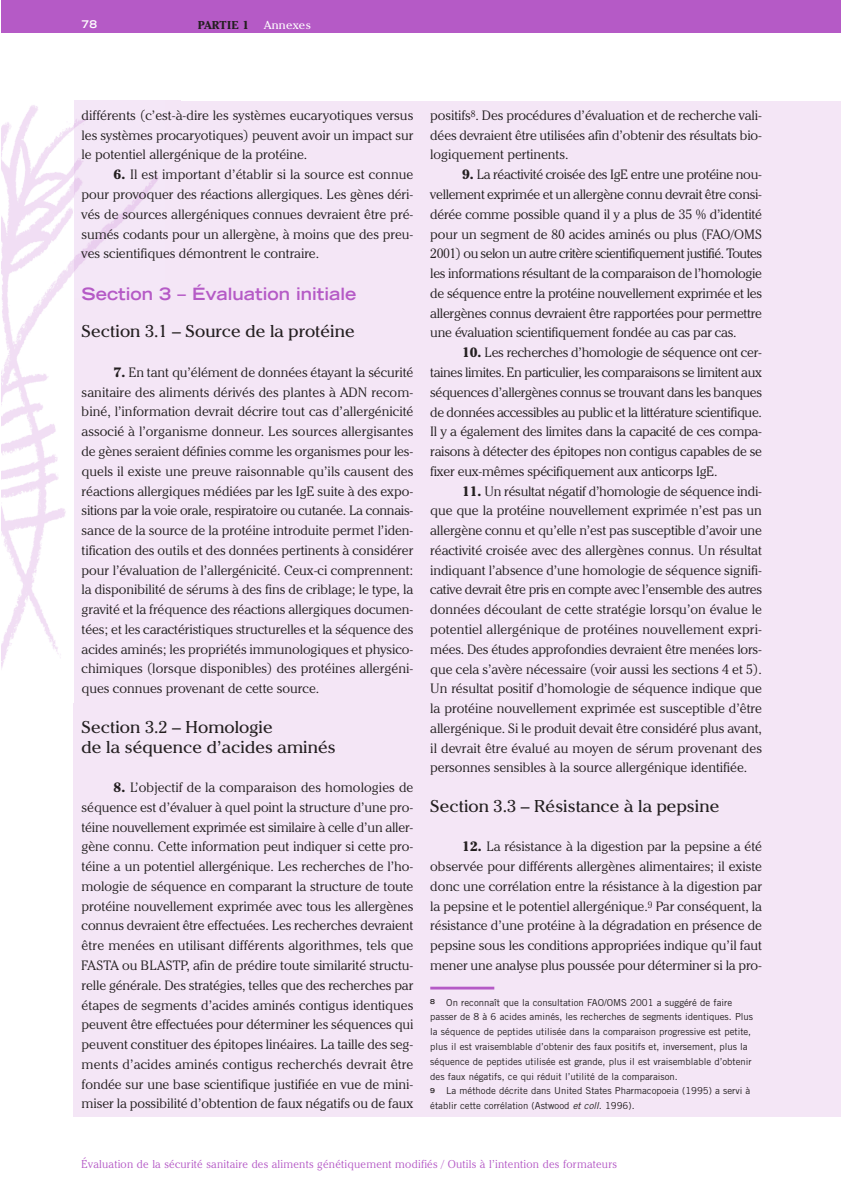
<style>
.page{position:relative;width:841px;height:1185px;background:#fff}
.page>*{position:absolute;margin:0;border:0;box-sizing:border-box;transform-origin:0 0}
.t1{font:16.95px/19.8px "Cheltenham IT Cby BT";color:#231f20;scale:1.04 1}
.t2{font:700 expanded 16.95px "Trade Gothic LH";color:#b55ac6}
.t3{font:300 13.35px/19.8px "Cheltenham IT Cby BT";color:#231f20;text-align:justify;scale:1.04 1}
.t4{font:300 11.25px "Cheltenham IT Cby BT";letter-spacing:.025em;color:#b55ac6}
.t5{font:700 11.25px "Cheltenham IT Cby BT";letter-spacing:.03em;color:#231f20;scale:1.04 1}
.t6{font:11.25px "Cheltenham IT Cby BT";letter-spacing:.025em;color:#fff;scale:1.04 1}
.t7{font:700 expanded 10.65px "Trade Gothic LH";color:#fff}
.t8{font:9.6px/14.9px "Trade Gothic";color:#231f20}
.s1{font-weight:700}
.s2{font-style:italic}
</style>
<div class="page">
<div style="left:74px;top:101px;width:766px;height:1014px;background:#f4e6f6"></div>
<div style="left:2px;top:0;width:838px;height:32px;background:#b55ac6"></div>
<img style="left:2px;top:105px;width:71px;height:562px">
<div style="left:74px;top:100px;width:107px;height:198px;background:#f4e6f6"></div>
<img style="left:74px;top:116px;width:85px;height:155px">
<hr style="left:430px;top:986px;width:64px;height:3px;background:#b55ac6">
<p class="t7" style="left:82px;top:20px;width:17px">78</p>
<p class="t5" style="left:198px;top:20px;width:51px">PARTIE 1</p>
<p class="t6" style="left:264px;top:21px;width:47px">Annexes</p>
<p class="t3" style="left:82px;top:106px;width:320px">différents (c’est-à-dire les systèmes eucaryotiques versus les systèmes procaryotiques) peuvent avoir un impact sur le potentiel allergénique de la protéine.</p>
<p class="t3" style="left:82px;top:165px;width:320px;text-indent:32px"><span class="s1">6.</span> Il est important d’établir si la source est connue pour provoquer des réactions allergiques. Les gènes déri&shy;vés de sources allergéniques connues devraient être pré&shy;sumés codants pour un allergène, à moins que des preu&shy;ves scientifiques démontrent le contraire.</p>
<p class="t2" style="left:82px;top:287px;width:276px">Section 3 – Évaluation initiale</p>
<p class="t1" style="left:82px;top:323px;width:264px">Section 3.1 – Source de la protéine</p>
<p class="t3" style="left:82px;top:363px;width:320px;text-indent:32px"><span class="s1">7.</span> En tant qu’élément de données étayant la sécurité sanitaire des aliments dérivés des plantes à ADN recom&shy;biné, l’information devrait décrire tout cas d’allergénicité associé à l’organisme donneur. Les sources allergisantes de gènes seraient définies comme les organismes pour les&shy;quels il existe une preuve raisonnable qu’ils causent des réactions allergiques médiées par les IgE suite à des expo&shy;sitions par la voie orale, respiratoire ou cutanée. La connais&shy;sance de la source de la protéine introduite permet l’iden&shy;tification des outils et des données pertinents à considérer pour l’évaluation de l’allergénicité. Ceux-ci comprennent: la disponibilité de sérums à des fins de criblage; le type, la gravité et la fréquence des réactions allergiques documen&shy;tées; et les caractéristiques structurelles et la séquence des acides aminés; les propriétés immunologiques et physico&shy;chimiques (lorsque disponibles) des protéines allergéni&shy;ques connues provenant de cette source.</p>
<p class="t1" style="left:82px;top:718px;width:246px">Section 3.2 – Homologie<br>de la séquence d’acides aminés</p>
<p class="t3" style="left:82px;top:778px;width:320px;text-indent:32px"><span class="s1">8.</span> L’objectif de la comparaison des homologies de séquence est d’évaluer à quel point la structure d’une pro&shy;téine nouvellement exprimée est similaire à celle d’un aller&shy;gène connu. Cette information peut indiquer si cette pro&shy;téine a un potentiel allergénique. Les recherches de l’ho&shy;mologie de séquence en comparant la structure de toute protéine nouvellement exprimée avec tous les allergènes connus devraient être effectuées. Les recherches devraient être menées en utilisant différents algorithmes, tels que FASTA ou BLASTP, afin de prédire toute similarité structu&shy;relle générale. Des stratégies, telles que des recherches par étapes de segments d’acides aminés contigus identiques peuvent être effectuées pour déterminer les séquences qui peuvent constituer des épitopes linéaires. La taille des seg&shy;ments d’acides aminés contigus recherchés devrait être fondée sur une base scientifique justifiée en vue de mini&shy;miser la possibilité d’obtention de faux négatifs ou de faux</p>
<p class="t3" style="left:430px;top:106px;width:320px">positifs<sup>8</sup>. Des procédures d’évaluation et de recherche vali&shy;dées devraient être utilisées afin d’obtenir des résultats bio&shy;logiquement pertinents.</p>
<p class="t3" style="left:430px;top:165px;width:320px;text-indent:32px"><span class="s1">9.</span> La réactivité croisée des IgE entre une protéine nou&shy;vellement exprimée et un allergène connu devrait être consi&shy;dérée comme possible quand il y a plus de 35 % d’identité pour un segment de 80 acides aminés ou plus (FAO/OMS 2001) ou selon un autre critère scientifiquement justifié. Toutes les informations résultant de la comparaison de l’homologie de séquence entre la protéine nouvellement exprimée et les allergènes connus devraient être rapportées pour permettre une évaluation scientifiquement fondée au cas par cas.</p>
<p class="t3" style="left:430px;top:343px;width:320px;text-indent:32px"><span class="s1">10.</span> Les recherches d’homologie de séquence ont cer&shy;taines limites. En particulier, les comparaisons se limitent aux séquences d’allergènes connus se trouvant dans les banques de données accessibles au public et la littérature scientifique.<br>Il y a également des limites dans la capacité de ces compa&shy;raisons à détecter des épitopes non contigus capables de se fixer eux-mêmes spécifiquement aux anticorps IgE.</p>
<p class="t3" style="left:430px;top:481px;width:320px;text-indent:32px"><span class="s1">11.</span> Un résultat négatif d’homologie de séquence indi&shy;que que la protéine nouvellement exprimée n’est pas un allergène connu et qu’elle n’est pas susceptible d’avoir une réactivité croisée avec des allergènes connus. Un résultat indiquant l’absence d’une homologie de séquence signifi&shy;cative devrait être pris en compte avec l’ensemble des autres données découlant de cette stratégie lorsqu’on évalue le potentiel allergénique de protéines nouvellement expri&shy;mées. Des études approfondies devraient être menées lors&shy;que cela s’avère nécessaire (voir aussi les sections 4 et 5).<br>Un résultat positif d’homologie de séquence indique que la protéine nouvellement exprimée est susceptible d’être allergénique. Si le produit devait être considéré plus avant, il devrait être évalué au moyen de sérum provenant des personnes sensibles à la source allergénique identifiée.</p>
<p class="t1" style="left:430px;top:797px;width:279px">Section 3.3 – Résistance à la pepsine</p>
<p class="t3" style="left:430px;top:837px;width:320px;text-indent:32px"><span class="s1">12.</span> La résistance à la digestion par la pepsine a été observée pour différents allergènes alimentaires; il existe donc une corrélation entre la résistance à la digestion par la pepsine et le potentiel allergénique.<sup>9</sup> Par conséquent, la résistance d’une protéine à la dégradation en présence de pepsine sous les conditions appropriées indique qu’il faut mener une analyse plus poussée pour déterminer si la pro-</p>
<p class="t8" style="left:430px;top:995px;width:324px"><sup>8</sup> On reconnaît que la consultation FAO/OMS 2001 a suggéré de faire passer de 8 à 6 acides aminés, les recherches de segments identiques. Plus la séquence de peptides utilisée dans la comparaison progressive est petite, plus il est vraisemblable d’obtenir des faux positifs et, inversement, plus la séquence de peptides utilisée est grande, plus il est vraisemblable d’obtenir des faux négatifs, ce qui réduit l’utilité de la comparaison.<br><sup>9</sup> La méthode décrite dans United States Pharmacopoeia (1995) a servi à établir cette corrélation (Astwood <span class="s2">et coll.</span> 1996).</p>
<p class="t4" style="left:82px;top:1159px;width:537px">Évaluation de la sécurité sanitaire des aliments génétiquement modifiés / Outils à l’intention des formateurs</p>
</div>
